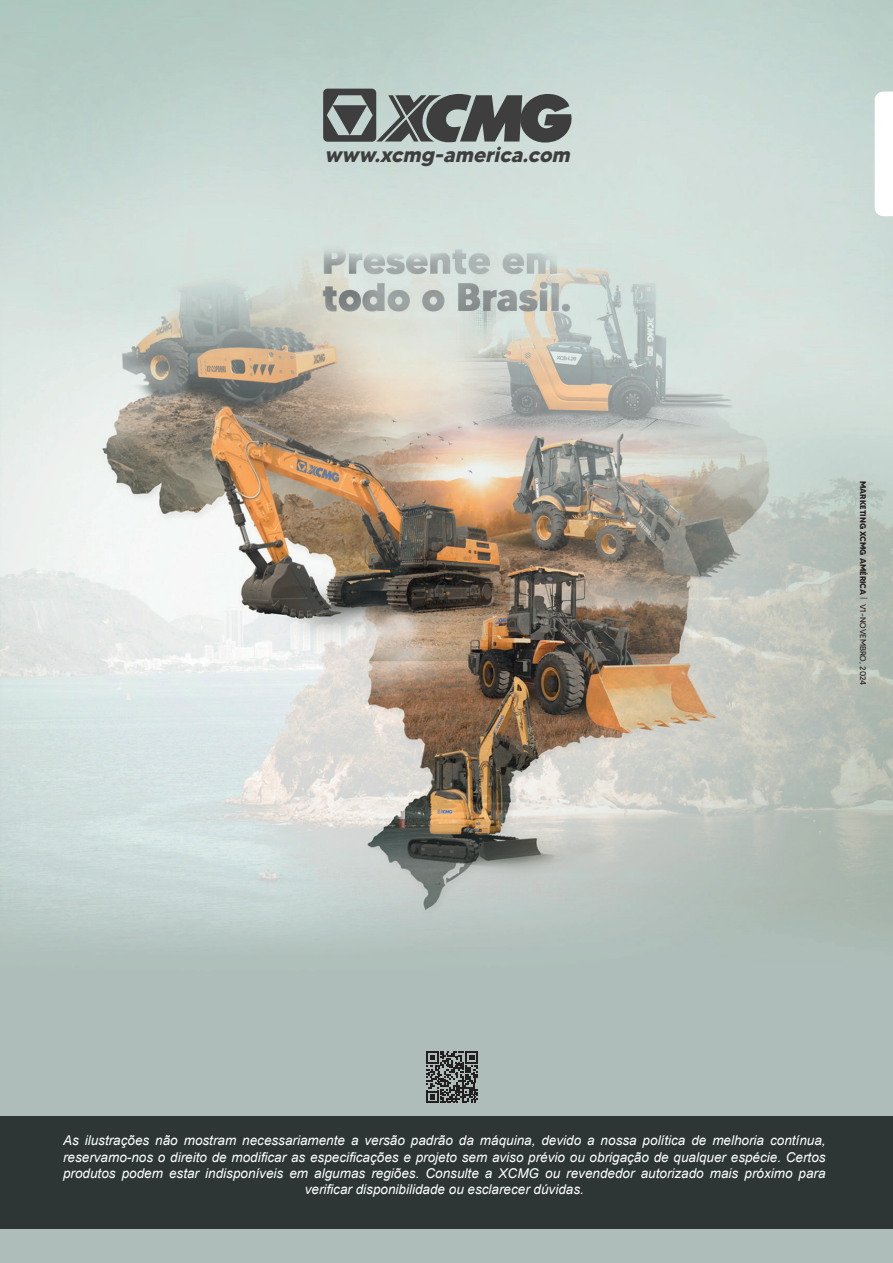
<style>
.page{position:relative;width:893px;height:1263px;background:#fff}
.page>*{position:absolute;margin:0;border:0;box-sizing:border-box;transform-origin:0 0}
.t1{font:italic 700 21px "MADETOMMY";color:#3e3e3f}
.t2{font:italic 13.5px/16.2px "Arial";color:#fff;text-align:center}
.t3{font:700 8.25px "MADETOMMY";color:#231f20}
.s1{font-weight:300;font-size:10.5px}
.s2{font-weight:400}
</style>
<div class="page">
<img style="left:0;top:0;width:893px;height:1263px">
<div style="left:0;top:1117px;width:893px;height:112px;background:#2d3635"></div>
<svg style="left:323px;top:89px;width:250px;height:54px"></svg>
<svg style="left:426px;top:1051px;width:52px;height:52px"></svg>
<svg style="left:875px;top:91px;width:18px;height:125px"></svg>
<h1 class="t1" style="left:325px;top:142px;width:252px">www.xcmg-america.com</h1>
<p class="t3" style="left:868px;top:481px;width:206px;rotate:90deg">MARKETING XCMG AMÉRICA <span class="s1">I</span> <span class="s2">V1-NOVEMBRO, 2024</span></p>
<p class="t2" style="left:63px;top:1133px;width:764px">As ilustrações não mostram necessariamente a versão padrão da máquina, devido a nossa política de melhoria contínua, reservamo-nos o direito de modificar as especificações e projeto sem aviso prévio ou obrigação de qualquer espécie. Certos produtos podem estar indisponíveis em algumas regiões. Consulte a XCMG ou revendedor autorizado mais próximo para verificar disponibilidade ou esclarecer dúvidas.</p>
</div>
